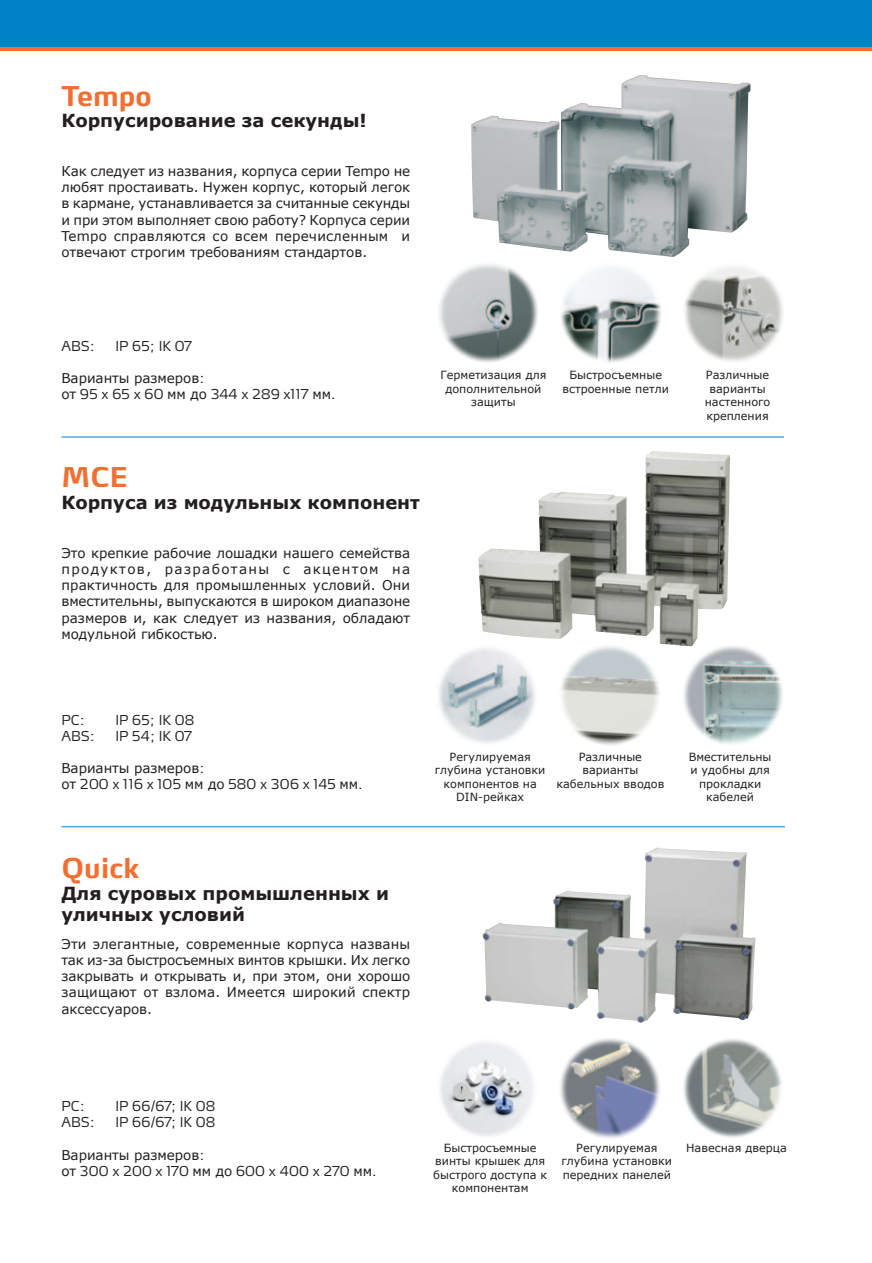
<style>
.page{position:relative;width:872px;height:1263px;background:#fff}
.page>*{position:absolute;margin:0;border:0;box-sizing:border-box;transform-origin:0 0}
.t1{font:700 27px "Max Pro";color:#f36e31}
.t2{font:700 18px/21.6px "Verdana";color:#231f20}
.t3{font:13.5px/16.2px "Verdana";letter-spacing:-.005em;color:#231f20;text-align:justify}
.t4{font:300 13.5px "Max Pro";letter-spacing:.005em;color:#231f20}
.t5{font:300 13.5px "Max Pro";letter-spacing:.025em;color:#231f20}
.t6{font:11.25px/13.5px "Verdana";color:#231f20;text-align:center}
.s1{font-family:"Max Pro";font-weight:300}
.s2{font-family:"Verdana";font-weight:400}
</style>
<div class="page">
<svg style="left:440px;top:1042px;width:93px;height:94px"></svg>
<svg style="left:560px;top:1038px;width:100px;height:100px"></svg>
<svg style="left:683px;top:1039px;width:99px;height:99px"></svg>
<svg style="left:439px;top:648px;width:96px;height:95px"></svg>
<svg style="left:561px;top:646px;width:99px;height:99px"></svg>
<svg style="left:684px;top:646px;width:99px;height:99px"></svg>
<svg style="left:439px;top:264px;width:99px;height:99px"></svg>
<svg style="left:561px;top:267px;width:100px;height:96px"></svg>
<svg style="left:684px;top:267px;width:99px;height:94px"></svg>
<hr style="left:61px;top:437px;width:723px;height:1px;background:#0082c8">
<hr style="left:61px;top:826px;width:724px;height:1px;background:#0082c8">
<img style="left:478px;top:451px;width:252px;height:195px">
<img style="left:471px;top:75px;width:279px;height:182px">
<img style="left:482px;top:848px;width:273px;height:175px">
<hr style="left:0;top:47px;width:872px;height:4px;background:#f36e31">
<div style="left:0;top:0;width:872px;height:47px;background:#0082c8"></div>
<h1 class="t1" style="left:61px;top:73px;width:92px">Tempo</h1>
<h2 class="t2" style="left:61px;top:109px;width:307px">Корпусирование за секунды!</h2>
<p class="t3" style="left:61px;top:163px;width:350px">Как следует из названия, корпуса серии Tempo не любят простаивать. Нужен корпус, который легок в кармане, устанавливается за считанные секунды и при этом выполняет свою работу? Корпуса серии Tempo справляются со всем перечисленным и отвечают строгим требованиям стандартов.</p>
<p class="t4" style="left:61px;top:335px;width:35px">ABS:</p>
<p class="t4" style="left:115px;top:335px;width:78px">IP 65; IK 07</p>
<p class="t3" style="left:61px;top:370px;width:144px">Варианты размеров<span class="s1">:</span></p>
<p class="t4" style="left:61px;top:383px;width:276px"><span class="s2">от</span> 95 x 65 x 60 <span class="s2">мм до</span> 344 x 289 x117 <span class="s2">мм</span>.</p>
<h1 class="t1" style="left:61px;top:455px;width:68px">MCE</h1>
<h2 class="t2" style="left:61px;top:491px;width:360px">Корпуса из модульных компонент</h2>
<p class="t3" style="left:61px;top:545px;width:350px">Это крепкие рабочие лошадки нашего семейства продуктов, разработаны с акцентом на практичность для промышленных условий. Они вместительны, выпускаются в широком диапазоне размеров и, как следует из названия, обладают модульной гибкостью.</p>
<p class="t6" style="left:440px;top:368px;width:107px">Герметизация для дополнительной защиты</p>
<p class="t6" style="left:562px;top:368px;width:108px">Быстросъемные встроенные петли</p>
<p class="t6" style="left:705px;top:368px;width:67px">Различные варианты настенного крепления</p>
<p class="t4" style="left:61px;top:709px;width:25px">PC:</p>
<p class="t4" style="left:115px;top:709px;width:80px">IP 65; IK 08</p>
<p class="t4" style="left:61px;top:725px;width:35px">ABS:</p>
<p class="t4" style="left:115px;top:725px;width:78px">IP 54; IK 07</p>
<p class="t3" style="left:61px;top:760px;width:144px">Варианты размеров<span class="s1">:</span></p>
<p class="t5" style="left:61px;top:773px;width:303px"><span class="s2">от</span> 200 x 116 x 105 <span class="s2">мм до</span> 580 x 306 x 145 <span class="s2">мм</span>.</p>
<h1 class="t1" style="left:61px;top:845px;width:79px">Quick</h1>
<h2 class="t2" style="left:61px;top:882px;width:329px">Для суровых промышленных и уличных условий</h2>
<p class="t3" style="left:61px;top:936px;width:350px">Эти элегантные, современные корпуса названы так из-за быстросъемных винтов крышки. Их легко закрывать и открывать и, при этом, они хорошо защищают от взлома. Имеется широкий спектр аксессуаров.</p>
<p class="t6" style="left:435px;top:750px;width:112px">Регулируемая глубина установки компонентов на<br>DIN-рейках</p>
<p class="t6" style="left:556px;top:750px;width:109px">Различные варианты кабельных вводов</p>
<p class="t6" style="left:688px;top:750px;width:84px">Вместительны и удобны для прокладки кабелей</p>
<p class="t4" style="left:61px;top:1095px;width:25px">PC:</p>
<p class="t4" style="left:115px;top:1095px;width:101px">IP 66/67; IK 08</p>
<p class="t4" style="left:61px;top:1111px;width:35px">ABS:</p>
<p class="t4" style="left:115px;top:1111px;width:101px">IP 66/67; IK 08</p>
<p class="t3" style="left:61px;top:1147px;width:144px">Варианты размеров<span class="s1">:</span></p>
<p class="t4" style="left:61px;top:1160px;width:317px"><span class="s2">от</span> 300 x 200 x 170 <span class="s2">мм до</span> 600 x 400 x 270 <span class="s2">мм</span>.</p>
<p class="t6" style="left:433px;top:1141px;width:115px">Быстросъемные винты крышек для быстрого доступа к компонентам</p>
<p class="t6" style="left:561px;top:1141px;width:112px">Регулируемая глубина установки передних панелей</p>
<p class="t6" style="left:686px;top:1141px;width:102px">Навесная дверца</p>
</div>
